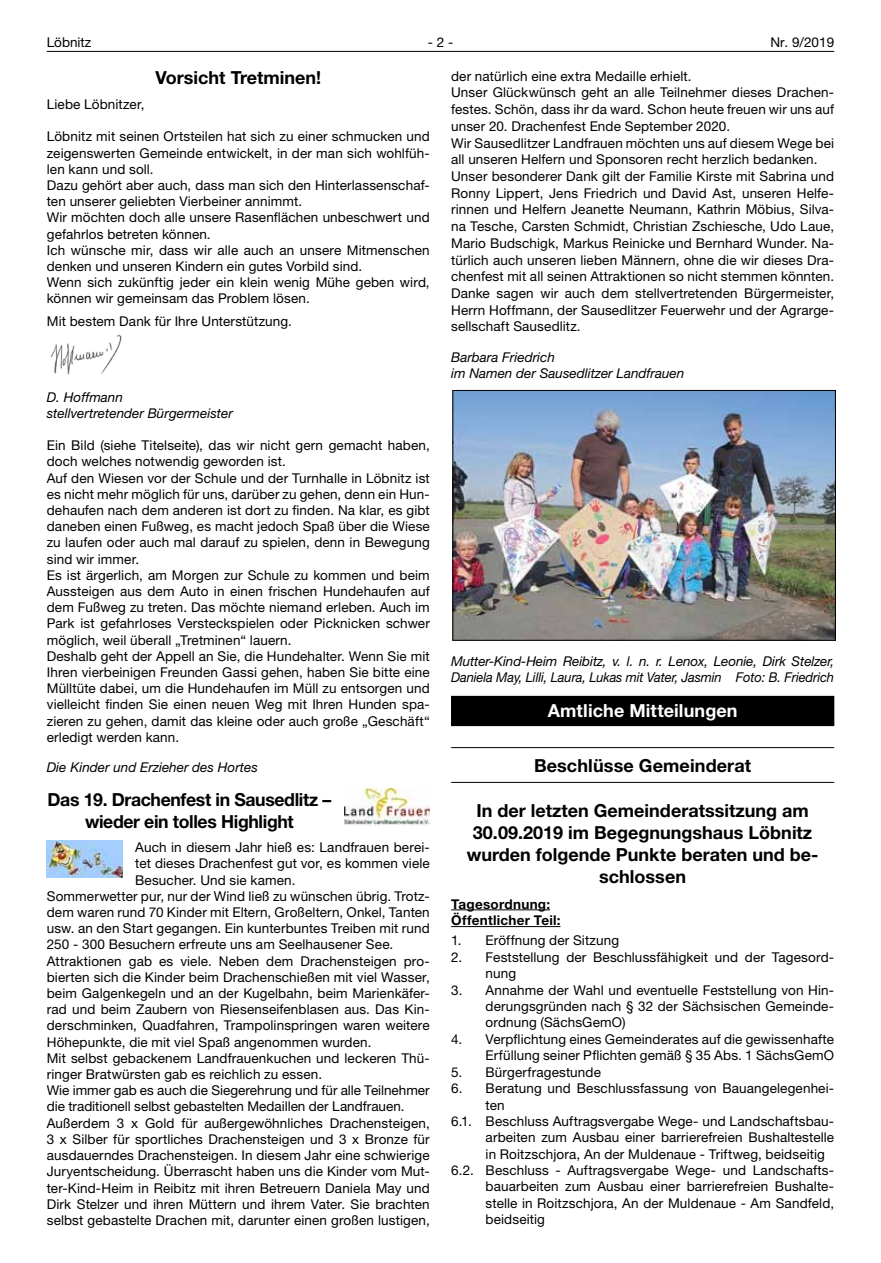
<style>
.page{position:relative;width:881px;height:1263px;background:#fff}
.page>*{position:absolute;margin:0;border:0;box-sizing:border-box;transform-origin:0 0}
.t1{font:700 18px/22px "Helvetica Neue LT";color:#000;text-align:center}
.t2{font:700 18px/21.6px "Helvetica Neue LT";letter-spacing:-.02em;color:#000;text-align:center}
.t3{font:700 18px "Helvetica Neue LT";letter-spacing:.005em;color:#fff}
.t4{font:13.5px/16.2px "Helvetica Neue LT";letter-spacing:.01em;color:#000}
.t5{font:italic 13.5px/16.6px "Helvetica Neue LT";color:#000}
.t6{font:700 13.5px/16.6px "Helvetica Neue LT";letter-spacing:.02em;color:#000}
</style>
<div class="page">
<hr style="left:47px;top:51px;width:786px;height:1px;background:#000">
<img style="left:454px;top:392px;width:379px;height:246px">
<div style="left:452px;top:390px;width:383px;height:250px;border:1px solid #000"></div>
<div style="left:451px;top:696px;width:382px;height:30px;background:#000"></div>
<hr style="left:451px;top:747px;width:382px;height:1px;background:#000">
<hr style="left:451px;top:782px;width:382px;height:1px;background:#000">
<hr style="left:451px;top:909px;width:99px;height:1px;background:#000">
<hr style="left:451px;top:926px;width:109px;height:1px;background:#000">
<img style="left:47px;top:840px;width:75px;height:38px">
<img style="left:344px;top:788px;width:85px;height:38px">
<img style="left:50px;top:334px;width:72px;height:41px">
<p class="t4" style="left:47px;top:34px;width:46px">Löbnitz</p>
<p class="t4" style="left:427px;top:34px;width:27px">- 2 -</p>
<p class="t4" style="left:770px;top:34px;width:65px">Nr. 9/2019</p>
<p class="t4" style="left:451px;top:67px;width:384px;line-height:16.6px">der natürlich eine extra Medaille erhielt.<br>Unser Glückwünsch geht an alle Teilnehmer dieses Drachen&shy;festes. Schön, dass ihr da ward. Schon heute freuen wir uns auf unser 20. Drachenfest Ende September 2020.<br>Wir Sausedlitzer Landfrauen möchten uns auf diesem Wege bei all unseren Helfern und Sponsoren recht herzlich bedanken.<br>Unser besonderer Dank gilt der Familie Kirste mit Sabrina und Ronny Lippert, Jens Friedrich und David Ast, unseren Helfe&shy;rinnen und Helfern Jeanette Neumann, Kathrin Möbius, Silva&shy;na Tesche, Carsten Schmidt, Christian Zschiesche, Udo Laue, Mario Budschigk, Markus Reinicke und Bernhard Wunder. Na&shy;türlich auch unseren lieben Männern, ohne die wir dieses Dra&shy;chenfest mit all seinen Attraktionen so nicht stemmen könnten.<br>Danke sagen wir auch dem stellvertretenden Bürgermeister, Herrn Hoffmann, der Sausedlitzer Feuerwehr und der Agrarge&shy;sellschaft Sausedlitz.</p>
<p class="t5" style="left:451px;top:348px;width:235px">Barbara Friedrich<br>im Namen der Sausedlitzer Landfrauen</p>
<h1 class="t1" style="left:155px;top:66px;width:167px">Vorsicht Tretminen!</h1>
<p class="t4" style="left:47px;top:96px;width:99px">Liebe Löbnitzer,</p>
<p class="t4" style="left:47px;top:128px;width:384px">Löbnitz mit seinen Ortsteilen hat sich zu einer schmucken und zeigenswerten Gemeinde entwickelt, in der man sich wohlfüh&shy;len kann und soll.<br>Dazu gehört aber auch, dass man sich den Hinterlassenschaf&shy;ten unserer geliebten Vierbeiner annimmt.<br>Wir möchten doch alle unsere Rasenflächen unbeschwert und gefahrlos betreten können.<br>Ich wünsche mir, dass wir alle auch an unsere Mitmenschen denken und unseren Kindern ein gutes Vorbild sind.<br>Wenn sich zukünftig jeder ein klein wenig Mühe geben wird, können wir gemeinsam das Problem lösen.</p>
<p class="t4" style="left:47px;top:313px;width:246px">Mit bestem Dank für Ihre Unterstützung.</p>
<p class="t5" style="left:47px;top:388px;width:187px;line-height:16.2px">D. Hoffmann<br>stellvertretender Bürgermeister</p>
<p class="t4" style="left:47px;top:437px;width:384px">Ein Bild (siehe Titelseite), das wir nicht gern gemacht haben, doch welches notwendig geworden ist.<br>Auf den Wiesen vor der Schule und der Turnhalle in Löbnitz ist es nicht mehr möglich für uns, darüber zu gehen, denn ein Hun&shy;dehaufen nach dem anderen ist dort zu finden. Na klar, es gibt daneben einen Fußweg, es macht jedoch Spaß über die Wiese zu laufen oder auch mal darauf zu spielen, denn in Bewegung sind wir immer.<br>Es ist ärgerlich, am Morgen zur Schule zu kommen und beim Aussteigen aus dem Auto in einen frischen Hundehaufen auf dem Fußweg zu treten. Das möchte niemand erleben. Auch im Park ist gefahrloses Versteckspielen oder Picknicken schwer möglich, weil überall „Tretminen“ lauern.<br>Deshalb geht der Appell an Sie, die Hundehalter. Wenn Sie mit Ihren vierbeinigen Freunden Gassi gehen, haben Sie bitte eine Mülltüte dabei, um die Hundehaufen im Müll zu entsorgen und vielleicht finden Sie einen neuen Weg mit Ihren Hunden spa&shy;zieren zu gehen, damit das kleine oder auch große „Geschäft“ erledigt werden kann.</p>
<p class="t5" style="left:47px;top:758px;width:212px">Die Kinder und Erzieher des Hortes</p>
<h1 class="t2" style="left:48px;top:788px;width:285px">Das 19. Drachenfest in Sausedlitz – wieder ein tolles Highlight</h1>
<p class="t4" style="left:135px;top:839px;width:296px">Auch in diesem Jahr hieß es: Landfrauen berei-</p>
<p class="t4" style="left:135px;top:855px;width:296px">tet dieses Drachenfest gut vor, es kommen viele</p>
<p class="t4" style="left:135px;top:871px;width:162px">Besucher. Und sie kamen.</p>
<p class="t4" style="left:47px;top:888px;width:384px">Sommerwetter pur, nur der Wind ließ zu wünschen übrig. Trotz-</p>
<p class="t4" style="left:47px;top:904px;width:384px">dem waren rund 70 Kinder mit Eltern, Großeltern, Onkel, Tanten</p>
<p class="t4" style="left:47px;top:920px;width:384px">usw. an den Start gegangen. Ein kunterbuntes Treiben mit rund</p>
<p class="t4" style="left:47px;top:936px;width:348px">250 - 300 Besuchern erfreute uns am Seelhausener See.</p>
<p class="t4" style="left:47px;top:952px;width:384px">Attraktionen gab es viele. Neben dem Drachensteigen pro-</p>
<p class="t4" style="left:47px;top:969px;width:384px">bierten sich die Kinder beim Drachenschießen mit viel Wasser,</p>
<p class="t4" style="left:47px;top:985px;width:384px">beim Galgenkegeln und an der Kugelbahn, beim Marienkäfer-</p>
<p class="t4" style="left:47px;top:1001px;width:384px">rad und beim Zaubern von Riesenseifenblasen aus. Das Kin-</p>
<p class="t4" style="left:47px;top:1017px;width:384px">derschminken, Quadfahren, Trampolinspringen waren weitere</p>
<p class="t4" style="left:47px;top:1033px;width:326px">Höhepunkte, die mit viel Spaß angenommen wurden.</p>
<p class="t4" style="left:47px;top:1050px;width:384px">Mit selbst gebackenem Landfrauenkuchen und leckeren Thü-</p>
<p class="t4" style="left:47px;top:1066px;width:277px">ringer Bratwürsten gab es reichlich zu essen.</p>
<p class="t4" style="left:47px;top:1082px;width:384px">Wie immer gab es auch die Siegerehrung und für alle Teilnehmer</p>
<p class="t4" style="left:47px;top:1098px;width:359px">die traditionell selbst gebastelten Medaillen der Landfrauen.</p>
<p class="t4" style="left:47px;top:1114px;width:384px">Außerdem 3 x Gold für außergewöhnliches Drachensteigen,</p>
<p class="t4" style="left:47px;top:1131px;width:384px">3 x Silber für sportliches Drachensteigen und 3 x Bronze für</p>
<p class="t4" style="left:47px;top:1147px;width:384px">ausdauerndes Drachensteigen. In diesem Jahr eine schwierige</p>
<p class="t4" style="left:47px;top:1163px;width:384px">Juryentscheidung. Überrascht haben uns die Kinder vom Mut-</p>
<p class="t4" style="left:47px;top:1179px;width:384px">ter-Kind-Heim in Reibitz mit ihren Betreuern Daniela May und</p>
<p class="t4" style="left:47px;top:1195px;width:384px">Dirk Stelzer und ihren Müttern und ihrem Vater. Sie brachten</p>
<p class="t4" style="left:47px;top:1212px;width:384px">selbst gebastelte Drachen mit, darunter einen großen lustigen,</p>
<p class="t5" style="left:451px;top:652px;width:384px">Mutter-Kind-Heim Reibitz, v. l. n. r. Lenox, Leonie, Dirk Stelzer,<br>Daniela May, Lilli, Laura, Lukas mit Vater, Jasmin Foto: B. Friedrich</p>
<h1 class="t3" style="left:547px;top:700px;width:191px">Amtliche Mitteilungen</h1>
<h1 class="t1" style="left:533px;top:754px;width:219px">Beschlüsse Gemeinderat</h1>
<h1 class="t1" style="left:466px;top:799px;width:353px">In der letzten Gemeinderatssitzung am<br>30.09.2019 im Begegnungshaus Löbnitz wurden folgende Punkte beraten und be&shy;schlossen</h1>
<p class="t6" style="left:451px;top:895px;width:111px">Tagesordnung:<br>Öffentlicher Teil:</p>
<p class="t4" style="left:451px;top:932px;width:169px">1. Eröffnung der Sitzung</p>
<p class="t4" style="left:485px;top:949px;width:350px;text-indent:-34px">2. Feststellung der Beschlussfähigkeit und der Tagesord&shy;nung</p>
<p class="t4" style="left:485px;top:982px;width:350px;text-align:justify;text-indent:-34px">3. Annahme der Wahl und eventuelle Feststellung von Hin&shy;derungsgründen nach § 32 der Sächsischen Gemeinde&shy;ordnung (SächsGemO)</p>
<p class="t4" style="left:451px;top:1031px;width:384px;text-align:right">4. Verpflichtung eines Gemeinderates auf die gewissenhafte<br>Erfüllung seiner Pflichten gemäß § 35 Abs. 1 SächsGemO</p>
<p class="t4" style="left:451px;top:1063px;width:151px">5. Bürgerfragestunde</p>
<p class="t4" style="left:451px;top:1080px;width:384px">6. Beratung und Beschlussfassung von Bauangelegenhei-</p>
<p class="t4" style="left:485px;top:1096px;width:21px">ten</p>
<p class="t4" style="left:451px;top:1113px;width:384px">6.1. Beschluss Auftragsvergabe Wege- und Landschaftsbau-</p>
<p class="t4" style="left:485px;top:1129px;width:350px">arbeiten zum Ausbau einer barrierefreien Bushaltestelle</p>
<p class="t4" style="left:485px;top:1145px;width:341px">in Roitzschjora, An der Muldenaue - Triftweg, beidseitig</p>
<p class="t4" style="left:451px;top:1162px;width:384px">6.2. Beschluss - Auftragsvergabe Wege- und Landschafts-</p>
<p class="t4" style="left:485px;top:1178px;width:350px">bauarbeiten zum Ausbau einer barrierefreien Bushalte-</p>
<p class="t4" style="left:485px;top:1194px;width:350px">stelle in Roitzschjora, An der Muldenaue - Am Sandfeld,</p>
<p class="t4" style="left:485px;top:1211px;width:61px">beidseitig</p>
</div>
